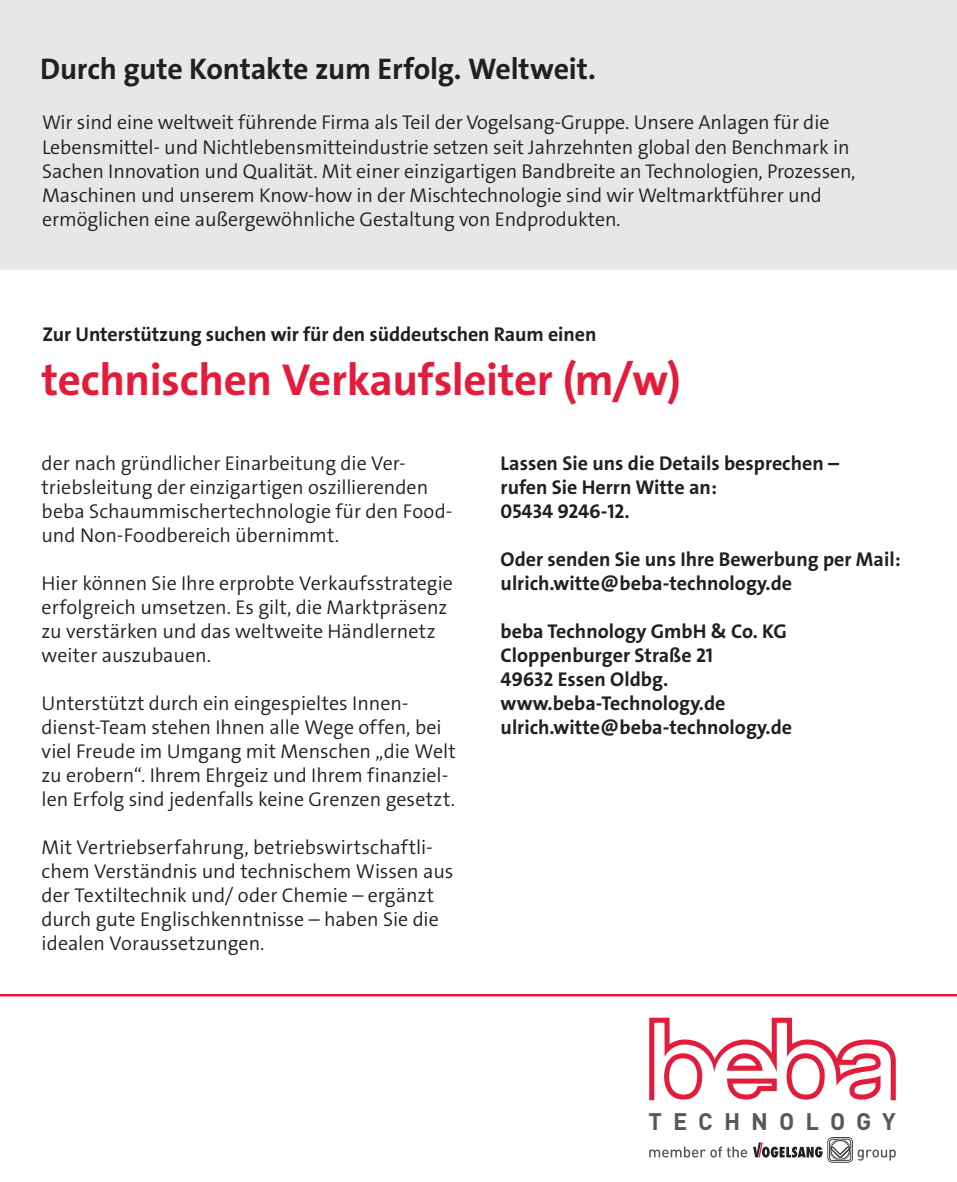
<style>
.page{position:relative;width:957px;height:1182px;background:#fff}
.page>*{position:absolute;margin:0;border:0;box-sizing:border-box;transform-origin:0 0}
.t1{font:45px "The Sans LP7 Bld";letter-spacing:-.01em;color:#e41c3b}
.t2{font:30px "The Sans LP7 Bld";letter-spacing:-.005em;color:#231f20}
.t3{font:700 23.75px "DINOT";letter-spacing:.465em;color:#57585a}
.t4{font:20px/24px "The Sans LP4 Se Lig";letter-spacing:-.005em;color:#231f20}
.t5{font:20px/24px "The Sans LP7 Bld";color:#231f20}
</style>
<div class="page">
<div style="left:0;top:0;width:957px;height:269px;background:#e6e7e9"></div>
<svg style="left:649px;top:1017px;width:247px;height:82px"></svg>
<svg style="left:753px;top:1142px;width:69px;height:15px"></svg>
<svg style="left:649px;top:1146px;width:98px;height:11px"></svg>
<svg style="left:828px;top:1137px;width:68px;height:24px"></svg>
<hr style="left:0;top:993px;width:957px;height:3px;background:#e41c3b">
<h2 class="t2" style="left:40px;top:50px;width:557px">Durch gute Kontakte zum Erfolg. Weltweit.</h2>
<p class="t4" style="left:42px;top:111px;width:815px">Wir sind eine weltweit führende Firma als Teil der Vogelsang-Gruppe. Unsere Anlagen für die Lebensmittel- und Nichtlebensmitteindustrie setzen seit Jahrzehnten global den Benchmark in Sachen Innovation und Qualität. Mit einer einzigartigen Bandbreite an Technologien, Prozessen, Maschinen und unserem Know-how in der Mischtechnologie sind wir Weltmarktführer und ermöglichen eine außergewöhnliche Gestaltung von Endprodukten.</p>
<p class="t5" style="left:43px;top:322px;width:555px">Zur Unterstützung suchen wir für den süddeutschen Raum einen</p>
<h1 class="t1" style="left:42px;top:351px;width:641px">technischen Verkaufsleiter (m/w)</h1>
<p class="t4" style="left:42px;top:451px;width:412px">der nach gründlicher Einarbeitung die Ver&shy;triebsleitung der einzigartigen oszillierenden beba Schaummischertechnologie für den Food&shy;und Non-Foodbereich übernimmt.</p>
<p class="t4" style="left:42px;top:571px;width:413px">Hier können Sie Ihre erprobte Verkaufsstrategie erfolgreich umsetzen. Es gilt, die Marktpräsenz zu verstärken und das weltweite Händlernetz weiter auszubauen.</p>
<p class="t4" style="left:42px;top:691px;width:416px">Unterstützt durch ein eingespieltes Innen&shy;dienst-Team stehen Ihnen alle Wege offen, bei viel Freude im Umgang mit Menschen „die Welt zu erobern“. Ihrem Ehrgeiz und Ihrem finanziel&shy;len Erfolg sind jedenfalls keine Grenzen gesetzt.</p>
<p class="t4" style="left:42px;top:835px;width:413px">Mit Vertriebserfahrung, betriebswirtschaftli&shy;chem Verständnis und technischem Wissen aus der Textiltechnik und/ oder Chemie – ergänzt durch gute Englischkenntnisse – haben Sie die idealen Voraussetzungen.</p>
<p class="t5" style="left:500px;top:451px;width:340px">Lassen Sie uns die Details besprechen – rufen Sie Herrn Witte an:<br>05434 9246-12.</p>
<p class="t5" style="left:500px;top:547px;width:401px">Oder senden Sie uns Ihre Bewerbung per Mail: ulrich.witte@beba-technology.de</p>
<p class="t5" style="left:500px;top:619px;width:293px">beba Technology GmbH &amp; Co. KG<br>Cloppenburger Straße 21<br>49632 Essen Oldbg. www.beba-Technology.de ulrich.witte@beba-technology.de</p>
<p class="t3" style="left:648px;top:1102px;width:249px">TECHNOLOGY</p>
</div>
